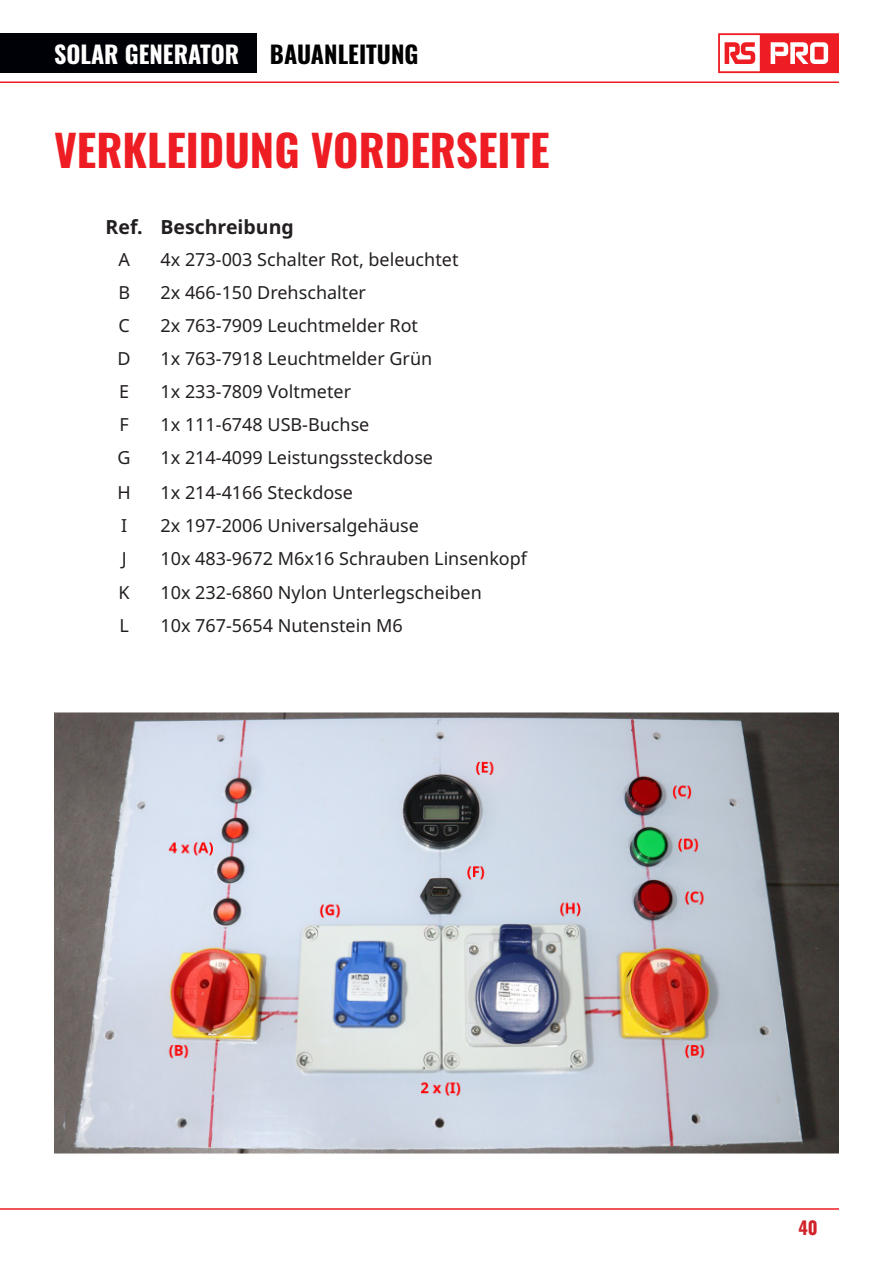
<style>
.page{position:relative;width:893px;height:1263px;background:#fff}
.page>*{position:absolute;margin:0;border:0;box-sizing:border-box;transform-origin:0 0}
.Category_H1{font:700 43.5px "Oswald";color:#ee1d23}
.t1{font:700 24px "Oswald";color:#fff}
.t2{font:700 24px "Oswald";color:#000}
.t3{font:700 19.5px "Noto Sans";color:#231f20}
.t4{font:18px "Noto Sans";color:#231f20}
.t5{font:700 18px "Oswald";color:#d1232a}
</style>
<div class="page">
<svg style="left:718px;top:33px;width:121px;height:40px"></svg>
<div style="left:0;top:33px;width:257px;height:40px;background:#000007"></div>
<hr style="left:0;top:81px;width:839px;height:2px;background:#ee1d23">
<hr style="left:0;top:1208px;width:839px;height:2px;background:#ee1d23">
<img style="left:54px;top:712px;width:785px;height:442px">
<h2 class="t1" style="left:54px;top:42px;width:187px">SOLAR GENERATOR</h2>
<h2 class="t2" style="left:270px;top:42px;width:150px">BAUANLEITUNG</h2>
<p class="Category_H1" style="left:54px;top:127px;width:497px">VERKLEIDUNG VORDERSEITE</p>
<p class="t3" style="left:106px;top:216px;width:39px">Ref.</p>
<p class="t3" style="left:160px;top:216px;width:135px">Beschreibung</p>
<p class="t4" style="left:118px;top:246px;width:13px">A</p>
<p class="t4" style="left:160px;top:246px;width:300px">4x 273-003 Schalter Rot, beleuchtet</p>
<p class="t4" style="left:118px;top:280px;width:13px">B</p>
<p class="t4" style="left:160px;top:280px;width:207px">2x 466-150 Drehschalter</p>
<p class="t4" style="left:118px;top:313px;width:13px">C</p>
<p class="t4" style="left:160px;top:313px;width:259px">2x 763-7909 Leuchtmelder Rot</p>
<p class="t4" style="left:118px;top:346px;width:15px">D</p>
<p class="t4" style="left:160px;top:346px;width:273px">1x 763-7918 Leuchtmelder Grün</p>
<p class="t4" style="left:119px;top:379px;width:12px">E</p>
<p class="t4" style="left:160px;top:379px;width:192px">1x 233-7809 Voltmeter</p>
<p class="t4" style="left:120px;top:412px;width:11px">F</p>
<p class="t4" style="left:160px;top:412px;width:210px">1x 111-6748 USB-Buchse</p>
<p class="t4" style="left:118px;top:445px;width:15px">G</p>
<p class="t4" style="left:160px;top:445px;width:274px">1x 214-4099 Leistungssteckdose</p>
<p class="t4" style="left:118px;top:480px;width:15px">H</p>
<p class="t4" style="left:160px;top:480px;width:194px">1x 214-4166 Steckdose</p>
<p class="t4" style="left:121px;top:513px;width:8px">I</p>
<p class="t4" style="left:160px;top:513px;width:260px">2x 197-2006 Universalgehäuse</p>
<p class="t4" style="left:122px;top:546px;width:6px">J</p>
<p class="t4" style="left:160px;top:546px;width:368px">10x 483-9672 M6x16 Schrauben Linsenkopf</p>
<p class="t4" style="left:119px;top:579px;width:13px">K</p>
<p class="t4" style="left:160px;top:579px;width:323px">10x 232-6860 Nylon Unterlegscheiben</p>
<p class="t4" style="left:119px;top:612px;width:11px">L</p>
<p class="t4" style="left:160px;top:612px;width:244px">10x 767-5654 Nutenstein M6</p>
<p class="t5" style="left:798px;top:1218px;width:21px">40</p>
</div>
